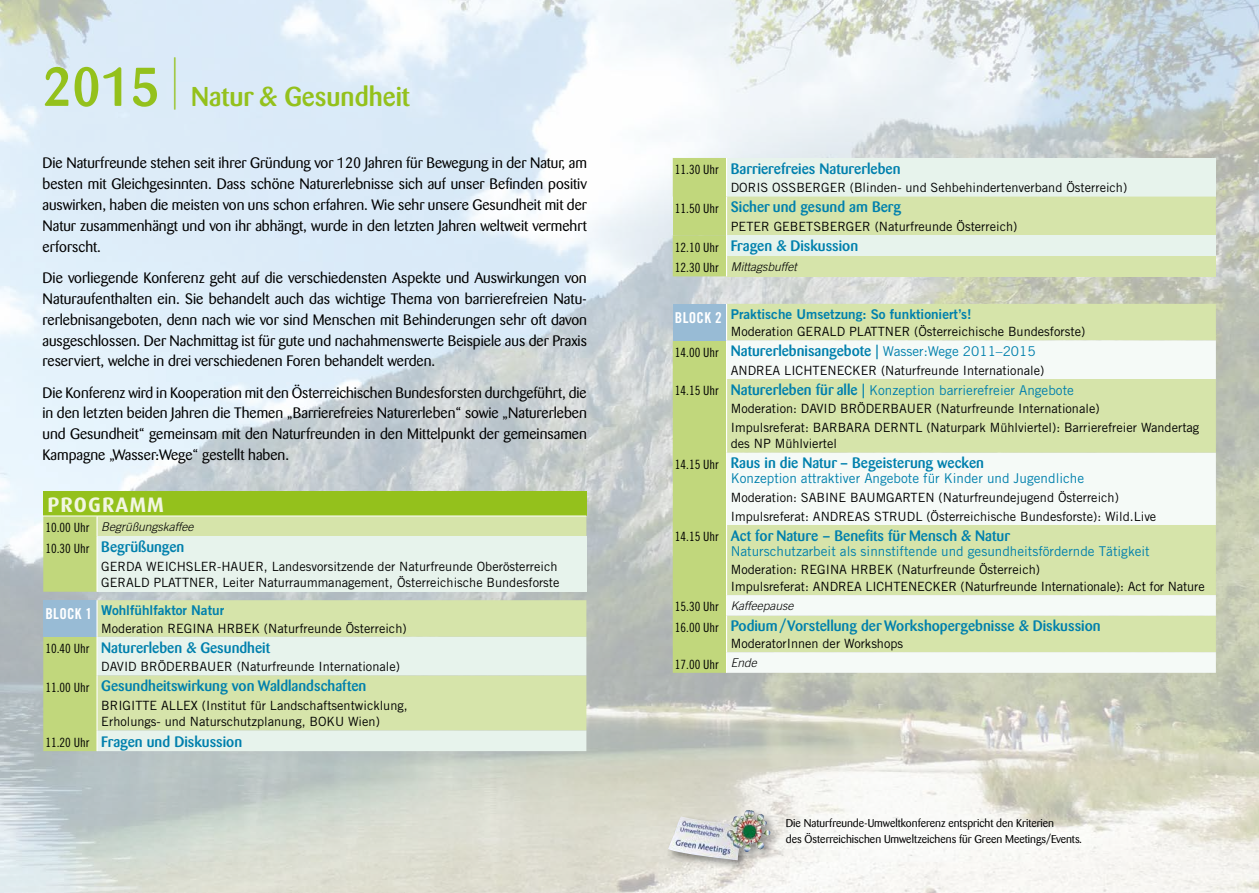
<style>
.page{position:relative;width:1259px;height:893px;background:#fff}
.page>*{position:absolute;margin:0;border:0;box-sizing:border-box;transform-origin:0 0}
.t1{font:500 54px "Barmeno Pro";color:#94c11c}
.t2{font:54px "Barmeno Pro";color:#94c11c;scale:.3 1}
.t3{font:500 27px "Barmeno Pro";color:#94c11c}
.t4{font:700 21px "Dax";letter-spacing:.05em;color:#f2f6e2}
.t5{font:15px/20.9px "Barmeno Pro";color:#000;text-align:justify}
.THEMA{font:500 15px "Barmeno Pro";color:#0080ad}
.t6{font:15px "Trade Gothic LT Pro Bd Cn 20";letter-spacing:.02em;color:#fff}
.t7{font:13.5px "Trade Gothic";color:#0080ad}
.t8{font:13.5px "Trade Gothic Bold Two";color:#0080ad}
.t9{font:12.75px/16.5px "Trade Gothic";color:#000}
.t10{font:12.75px "Trade Gothic LT Pro Cn 18";color:#000}
.t11{font:italic 300 12px "Trade Gothic";color:#000}
.t12{font:11.25px "Barmeno Pro";color:#000}
.s1{font-weight:400}
.s2{font-family:"Trade Gothic";font-weight:400;font-size:13.5px}
.s3{font-family:"Barmeno Pro";font-weight:500;font-size:15px}
.s4{font-family:"Barmeno Pro";font-size:15px}
</style>
<div class="page">
<img style="left:0;top:0;width:1259px;height:893px">
<div style="left:43px;top:491px;width:543px;height:25px;background:#94c11c"></div>
<div style="left:43px;top:517px;width:54px;height:234px;background:#c1d77c"></div>
<svg style="left:97px;top:517px;width:489px;height:120px;background:#d3e0af"></svg>
<div style="left:97px;top:537px;width:489px;height:55px;background:#e7f3ec"></div>
<div style="left:43px;top:600px;width:54px;height:37px;background:#98bbd5"></div>
<svg style="left:98px;top:637px;width:488px;height:114px;background:#deebcc"></svg>
<hr style="left:96px;top:516px;width:2px;height:21px;background:#fff">
<hr style="left:96px;top:537px;width:2px;height:55px;background:#fff">
<hr style="left:96px;top:600px;width:2px;height:37px;background:#fff">
<hr style="left:96px;top:637px;width:2px;height:38px;background:#fff">
<hr style="left:96px;top:675px;width:2px;height:55px;background:#fff">
<hr style="left:96px;top:730px;width:2px;height:21px;background:#fff">
<hr style="left:43px;top:516px;width:54px;height:1px;background:#fff">
<hr style="left:97px;top:516px;width:489px;height:1px;background:#fff">
<div style="left:726px;top:158px;width:490px;height:39px;background:#e7f3ec"></div>
<svg style="left:727px;top:197px;width:489px;height:143px;background:#d4dfb1"></svg>
<div style="left:726px;top:235px;width:490px;height:21px;background:#e7f3ec"></div>
<div style="left:726px;top:256px;width:490px;height:20px;background:#d6e4aa"></div>
<svg style="left:727px;top:340px;width:489px;height:333px;fill:#d6e4aa"></svg>
<svg style="left:673px;top:158px;width:54px;height:515px;background:#bed487"></svg>
<div style="left:666px;top:810px;width:114px;height:61px;background:#000;opacity:.4"></div>
<svg style="left:742px;top:810px;width:5px;height:10px"></svg>
<p class="t1" style="left:43px;top:52px;width:119px">2015</p>
<p class="t2" style="left:173px;top:44px;width:13px">|</p>
<p class="t3" style="left:191px;top:79px;width:220px">Natur &amp; Gesundheit</p>
<p class="t5" style="left:43px;top:153px;width:546px">Die Naturfreunde stehen seit ihrer Gründung vor 120 Jahren für Bewegung in der Natur, am besten mit Gleichgesinnten. Dass schöne Naturerlebnisse sich auf unser Befinden positiv auswirken, haben die meisten von uns schon erfahren. Wie sehr unsere Gesundheit mit der Natur zusammenhängt und von ihr abhängt, wurde in den letzten Jahren weltweit vermehrt erforscht.</p>
<p class="t5" style="left:43px;top:267px;width:546px">Die vorliegende Konferenz geht auf die verschiedensten Aspekte und Auswirkungen von Naturaufenthalten ein. Sie behandelt auch das wichtige Thema von barrierefreien Natu&shy;rerlebnisangeboten, denn nach wie vor sind Menschen mit Behinderungen sehr oft davon ausgeschlossen. Der Nachmittag ist für gute und nachahmenswerte Beispiele aus der Praxis reserviert, welche in drei verschiedenen Foren behandelt werden.</p>
<p class="t5" style="left:43px;top:382px;width:546px">Die Konferenz wird in Kooperation mit den Österreichischen Bundesforsten durchgeführt, die in den letzten beiden Jahren die Themen „Barrierefreies Naturerleben“ sowie „Naturerleben und Gesundheit“ gemeinsam mit den Naturfreunden in den Mittelpunkt der gemeinsamen Kampagne „Wasser:Wege“ gestellt haben.</p>
<p class="t4" style="left:48px;top:493px;width:118px">PROGRAMM</p>
<p class="t10" style="left:45px;top:520px;width:45px">10.00 Uhr</p>
<p class="t11" style="left:101px;top:520px;width:94px">Begrüßungskaffee</p>
<p class="t10" style="left:45px;top:541px;width:45px">10.30 Uhr</p>
<p class="THEMA" style="left:101px;top:537px;width:85px">Begrüßungen</p>
<p class="t9" style="left:101px;top:558px;width:458px">GERDA WEICHSLER-HAUER, Landesvorsitzende der Naturfreunde Oberösterreich</p>
<p class="t9" style="left:101px;top:574px;width:460px">GERALD PLATTNER, Leiter Naturraummanagement, Österreichische Bundesforste</p>
<p class="t6" style="left:45px;top:604px;width:48px">BLOCK 1</p>
<p class="t8" style="left:101px;top:602px;width:124px">Wohlfühlfaktor Natur</p>
<p class="t9" style="left:101px;top:620px;width:307px">Moderation REGINA HRBEK (Naturfreunde Österreich)</p>
<p class="t10" style="left:45px;top:641px;width:45px">10.40 Uhr</p>
<p class="THEMA" style="left:101px;top:638px;width:170px">Naturerleben &amp; Gesundheit</p>
<p class="t9" style="left:101px;top:658px;width:300px">DAVID BRÖDERBAUER (Naturfreunde Internationale)</p>
<p class="t10" style="left:45px;top:680px;width:45px">11.00 Uhr</p>
<p class="THEMA" style="left:101px;top:676px;width:267px">Gesundheitswirkung von Waldlandschaften</p>
<p class="t9" style="left:101px;top:697px;width:308px">BRIGITTE ALLEX (Institut für Landschaftsentwicklung,</p>
<p class="t9" style="left:101px;top:713px;width:280px">Erholungs- und Naturschutzplanung, BOKU Wien)</p>
<p class="t10" style="left:45px;top:735px;width:45px">11.20 Uhr</p>
<p class="THEMA" style="left:101px;top:732px;width:142px">Fragen und Diskussion</p>
<p class="t10" style="left:675px;top:162px;width:45px">11.30 Uhr</p>
<p class="THEMA" style="left:731px;top:159px;width:171px">Barrierefreies Naturerleben</p>
<p class="t9" style="left:731px;top:179px;width:398px">DORIS OSSBERGER (Blinden- und Sehbehindertenverband Österreich)</p>
<p class="t10" style="left:675px;top:201px;width:45px">11.50 Uhr</p>
<p class="THEMA" style="left:731px;top:197px;width:172px">Sicher und gesund am Berg</p>
<p class="t9" style="left:731px;top:218px;width:288px">PETER GEBETSBERGER (Naturfreunde Österreich)</p>
<p class="t10" style="left:675px;top:239px;width:45px">12.10 Uhr</p>
<p class="THEMA" style="left:731px;top:236px;width:129px">Fragen &amp; Diskussion</p>
<p class="t10" style="left:675px;top:260px;width:45px">12.30 Uhr</p>
<p class="t11" style="left:731px;top:259px;width:68px">Mittagsbuffet</p>
<p class="t6" style="left:675px;top:308px;width:48px">BLOCK 2</p>
<p class="t8" style="left:731px;top:306px;width:242px">Praktische Umsetzung: So funktioniert’s!</p>
<p class="t9" style="left:731px;top:323px;width:356px">Moderation GERALD PLATTNER (Österreichische Bundesforste)</p>
<p class="t10" style="left:675px;top:345px;width:45px">14.00 Uhr</p>
<p class="THEMA" style="left:731px;top:341px;width:306px">Naturerlebnisangebote <span class="s1">|</span> <span class="s2">Wasser:Wege 2011–2015</span></p>
<p class="t9" style="left:731px;top:362px;width:315px">ANDREA LICHTENECKER (Naturfreunde Internationale)</p>
<p class="t10" style="left:675px;top:383px;width:45px">14.15 Uhr</p>
<p class="t7" style="left:731px;top:382px;width:344px"><span class="s3">Naturerleben für alle</span> <span class="s4">|</span> Konzeption barrierefreier Angebote</p>
<p class="t9" style="left:731px;top:400px;width:370px">Moderation: DAVID BRÖDERBAUER (Naturfreunde Internationale)</p>
<p class="t9" style="left:731px;top:419px;width:470px">Impulsreferat: BARBARA DERNTL (Naturpark Mühlviertel): Barrierefreier Wandertag des NP Mühlviertel</p>
<p class="t10" style="left:675px;top:457px;width:45px">14.15 Uhr</p>
<p class="THEMA" style="left:731px;top:453px;width:255px">Raus in die Natur – Begeisterung wecken</p>
<p class="t7" style="left:731px;top:470px;width:355px">Konzeption attraktiver Angebote für Kinder und Jugendliche</p>
<p class="t9" style="left:731px;top:489px;width:390px">Moderation: SABINE BAUMGARTEN (Naturfreundejugend Österreich)</p>
<p class="t9" style="left:731px;top:508px;width:427px">Impulsreferat: ANDREAS STRUDL (Österreichische Bundesforste): Wild.Live</p>
<p class="t10" style="left:675px;top:529px;width:45px">14.15 Uhr</p>
<p class="THEMA" style="left:731px;top:526px;width:281px">Act for Nature – Benefits für Mensch &amp; Natur</p>
<p class="t7" style="left:731px;top:543px;width:420px">Naturschutzarbeit als sinnstiftende und gesundheitsfördernde Tätigkeit</p>
<p class="t9" style="left:731px;top:561px;width:311px">Moderation: REGINA HRBEK (Naturfreunde Österreich)</p>
<p class="t9" style="left:731px;top:578px;width:475px">Impulsreferat: ANDREA LICHTENECKER (Naturfreunde Internationale): Act for Nature</p>
<p class="t10" style="left:675px;top:599px;width:45px">15.30 Uhr</p>
<p class="t11" style="left:731px;top:599px;width:64px">Kaffeepause</p>
<p class="t10" style="left:675px;top:620px;width:45px">16.00 Uhr</p>
<p class="THEMA" style="left:731px;top:616px;width:371px">Podium/Vorstellung der Workshopergebnisse &amp; Diskussion</p>
<p class="t9" style="left:731px;top:635px;width:174px">ModeratorInnen der Workshops</p>
<p class="t10" style="left:675px;top:656px;width:45px">17.00 Uhr</p>
<p class="t11" style="left:731px;top:656px;width:28px">Ende</p>
<p class="t12" style="left:786px;top:816px;width:270px">Die Naturfreunde-Umweltkonferenz entspricht den Kriterien</p>
<p class="t12" style="left:786px;top:832px;width:298px">des Österreichischen Umweltzeichens für Green Meetings/Events.</p>
</div>
